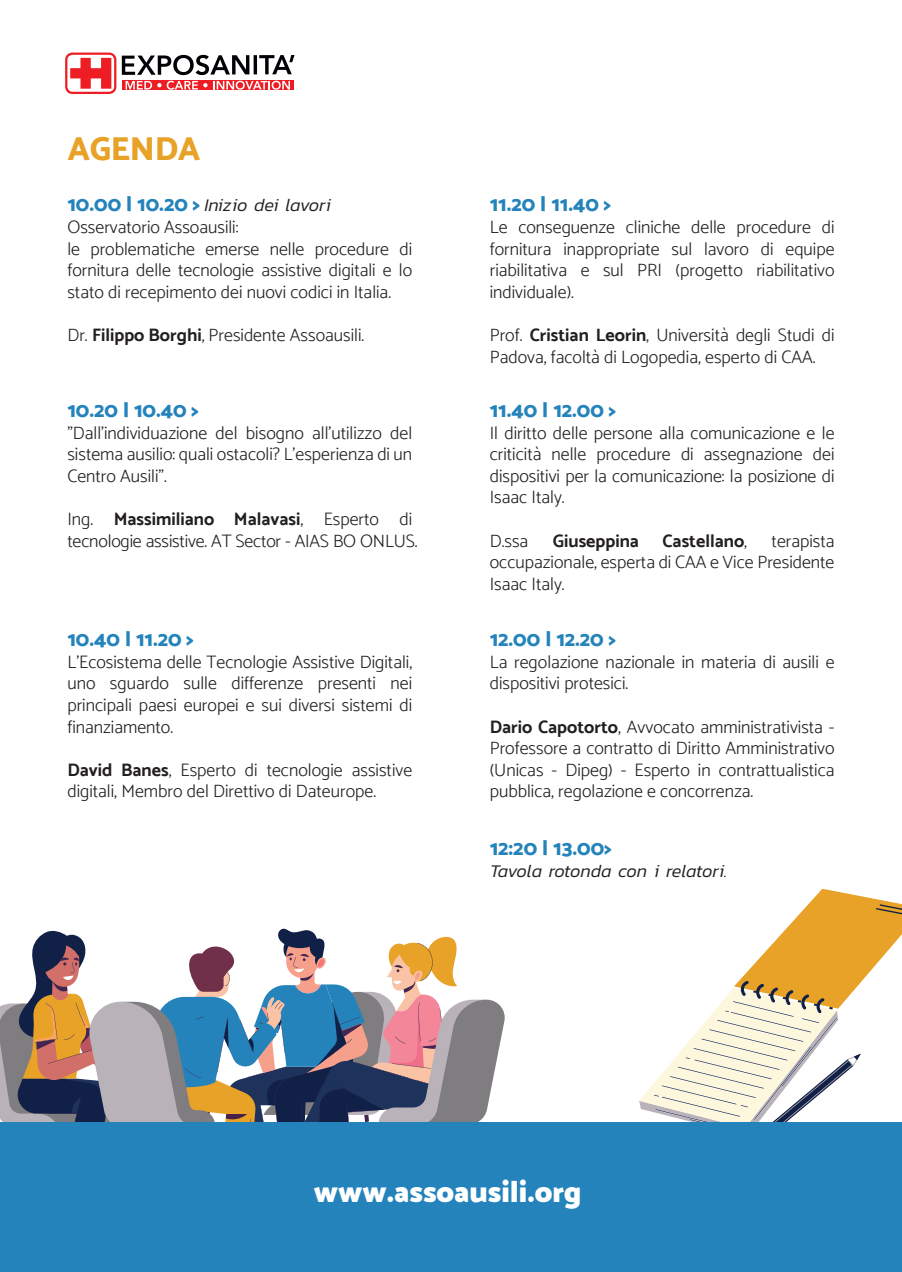
<style>
.page{position:relative;width:902px;height:1272px;background:#fff}
.page>*{position:absolute;margin:0;border:0;box-sizing:border-box;transform-origin:0 0}
.t1{font:800 33px "Catamaran";letter-spacing:-.01em;color:#e7a227}
.t2{font:900 30px "Catamaran";color:#fff}
.t3{font:800 21px "Catamaran";color:#2483bb}
.t4{font:300 18px/21.6px "Catamaran";color:#231f20;text-align:justify}
.t5{font:italic 300 18px "Kanit";color:#231f20}
.t6{font:700 18px "Catamaran";color:#231f20}
.s1{font-family:"Catamaran";font-weight:800;font-style:normal;font-size:21px;color:#2483bb}
.s2{font-weight:700}
.s3{font-weight:300}
</style>
<div class="page">
<svg style="left:639px;top:888px;width:262px;height:234px"></svg>
<svg style="left:0;top:928px;width:505px;height:194px"></svg>
<div style="left:0;top:1122px;width:901px;height:149px;background:#2483bb"></div>
<div style="left:122px;top:80px;width:171px;height:10px;background:#ee1d23"></div>
<svg style="left:126px;top:81px;width:35px;height:8px"></svg>
<svg style="left:167px;top:81px;width:40px;height:9px"></svg>
<svg style="left:213px;top:81px;width:77px;height:9px"></svg>
<svg style="left:122px;top:55px;width:127px;height:20px"></svg>
<svg style="left:253px;top:55px;width:4px;height:19px"></svg>
<svg style="left:259px;top:55px;width:35px;height:19px"></svg>
<svg style="left:65px;top:53px;width:51px;height:41px"></svg>
<h1 class="t1" style="left:67px;top:130px;width:135px">AGENDA</h1>
<p class="t5" style="left:67px;top:193px;width:265px"><span class="s1">10.00 | 10.20 &gt;</span> Inizio dei lavori</p>
<p class="t4" style="left:67px;top:216px;width:346px;text-align:left">Osservatorio Assoausili:<br>le problematiche emerse nelle procedure di fornitura delle tecnologie assistive digitali e lo stato di recepimento dei nuovi codici in Italia.</p>
<p class="t4" style="left:67px;top:324px;width:298px">Dr. <span class="s2">Filippo Borghi</span>, Presidente Assoausili.</p>
<p class="t3" style="left:67px;top:397px;width:133px">10.20 | 10.40 &gt;</p>
<p class="t4" style="left:67px;top:421px;width:346px">"Dall'individuazione del bisogno all'utilizzo del sistema ausilio: quali ostacoli? L'esperienza di un Centro Ausili".</p>
<p class="t4" style="left:67px;top:508px;width:351px">Ing. <span class="s2">Massimiliano Malavasi</span>, Esperto di tecnologie assistive. AT Sector - AIAS BO ONLUS.</p>
<p class="t3" style="left:67px;top:626px;width:128px">10.40 | 11.20 &gt;</p>
<p class="t4" style="left:67px;top:650px;width:346px">L’Ecosistema delle Tecnologie Assistive Digitali, uno sguardo sulle differenze presenti nei principali paesi europei e sui diversi sistemi di finanziamento.</p>
<p class="t4" style="left:67px;top:758px;width:346px"><span class="s2">David Banes</span>, Esperto di tecnologie assistive digitali, Membro del Direttivo di Dateurope.</p>
<p class="t3" style="left:489px;top:192px;width:123px">11.20 | 11.40 &gt;</p>
<p class="t4" style="left:489px;top:216px;width:346px">Le conseguenze cliniche delle procedure di fornitura inappropriate sul lavoro di equipe riabilitativa e sul PRI (progetto riabilitativo individuale).</p>
<p class="t4" style="left:489px;top:324px;width:346px">Prof. <span class="s2">Cristian Leorin</span>, Università degli Studi di<br>Padova, facoltà di Logopedia, esperto di CAA.</p>
<p class="t3" style="left:489px;top:397px;width:128px">11.40 | 12.00 &gt;</p>
<p class="t4" style="left:489px;top:421px;width:346px">Il diritto delle persone alla comunicazione e le criticità nelle procedure di assegnazione dei dispositivi per la comunicazione: la posizione di Isaac Italy.</p>
<p class="t4" style="left:489px;top:529px;width:40px">D.ssa</p>
<p class="t6" style="left:552px;top:530px;width:88px">Giuseppina</p>
<p class="t6" style="left:662px;top:530px;width:86px">Castellano<span class="s3">,</span></p>
<p class="t4" style="left:489px;top:529px;width:346px;text-indent:282px">terapista occupazionale, esperta di CAA e Vice Presidente Isaac Italy.</p>
<p class="t3" style="left:489px;top:626px;width:128px">12.00 | 12.20 &gt;</p>
<p class="t4" style="left:489px;top:650px;width:346px">La regolazione nazionale in materia di ausili e dispositivi protesici.</p>
<p class="t4" style="left:489px;top:715px;width:346px"><span class="s2">Dario Capotorto</span>, Avvocato amministrativista - Professore a contratto di Diritto Amministrativo (Unicas - Dipeg) - Esperto in contrattualistica pubblica, regolazione e concorrenza.</p>
<p class="t3" style="left:489px;top:835px;width:124px">12:20 | 13.00&gt;</p>
<p class="t5" style="left:489px;top:858px;width:239px">Tavola rotonda con i relatori.</p>
<h2 class="t2" style="left:314px;top:1174px;width:269px">www.assoausili.org</h2>
</div>
